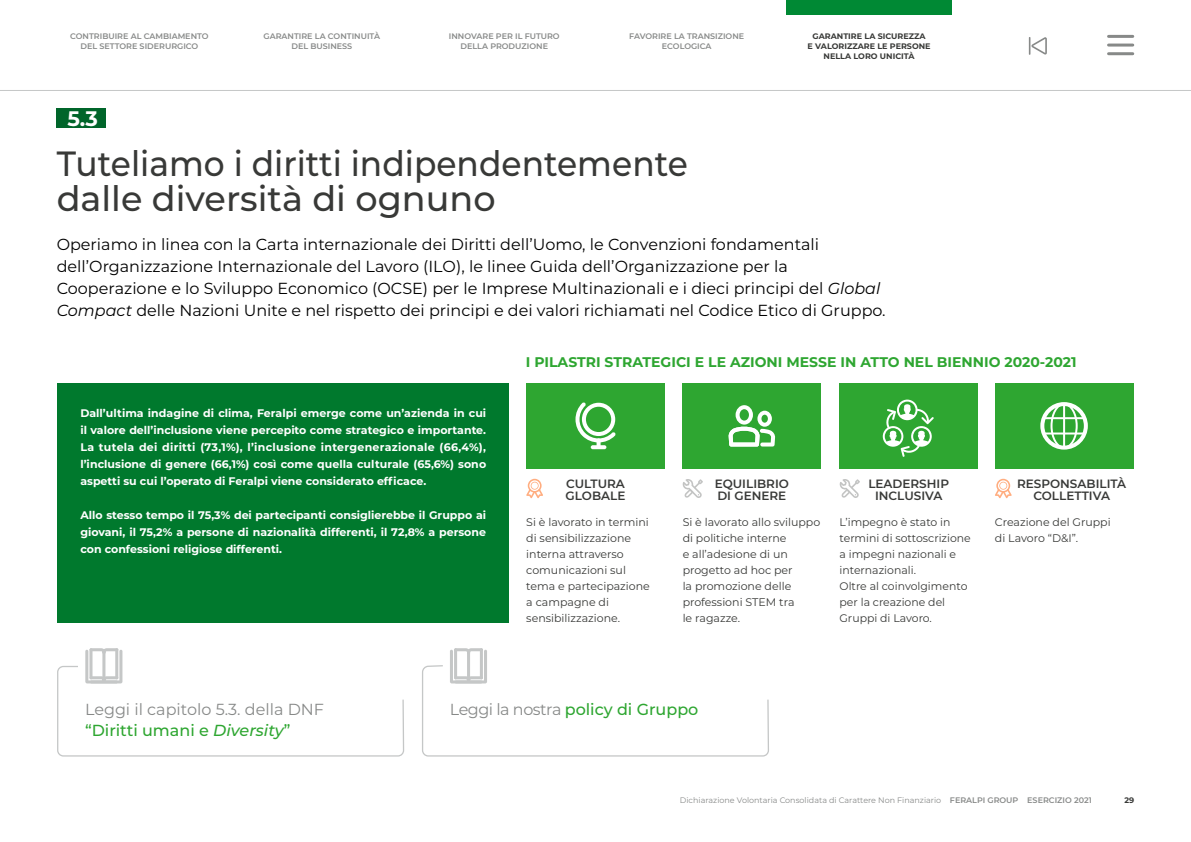
<style>
.page{position:relative;width:1191px;height:842px;background:#fff}
.page>*{position:absolute;margin:0;border:0;box-sizing:border-box;transform-origin:0 0}
.titolo{font:500 35px/35px "Montserrat";color:#383937;scale:.94 1}
.numero-capitolo{font:700 21px "Montserrat";color:#fff}
.intro{font:16px/22px "Montserrat";color:#000}
.intro-2{font:16px/21px "Montserrat";color:#878988}
.intro-3{font:500 16px "Montserrat";color:#2ea631}
.testo{font:700 14px "Montserrat";color:#2ea631}
.testo-2{font:600 12px "Montserrat";color:#383937}
.testo-3{font:700 11px/17px "Montserrat";color:#fff;text-align:justify}
.testo-4{font:11px/16px "Montserrat";color:#383937}
.t1{font:600 8px/10px "Montserrat";color:#878988;text-align:center}
.t2{font:8px "Montserrat";color:#878988}
.t3{font:700 8px/10px "Montserrat";color:#383937;text-align:center}
.s1{font-style:italic}
.s2{font-weight:500;color:#2ea631}
.s3{font-weight:500;font-style:italic;color:#2ea631}
.s4{font-weight:400;color:#878988}
.s5{font-weight:600}
</style>
<div class="page">
<div style="left:57px;top:108px;width:49px;height:20px;background:#00652a"></div>
<div style="left:58px;top:383px;width:451px;height:239px;background:#00792d"></div>
<svg style="left:57px;top:648px;width:348px;height:109px"></svg>
<svg style="left:422px;top:648px;width:347px;height:109px"></svg>
<div style="left:526px;top:383px;width:138px;height:85px;background:#2ea631"></div>
<div style="left:682px;top:383px;width:139px;height:85px;background:#2ea631"></div>
<div style="left:839px;top:383px;width:139px;height:85px;background:#2ea631"></div>
<div style="left:995px;top:383px;width:138px;height:85px;background:#2ea631"></div>
<svg style="left:882px;top:400px;width:51px;height:57px"></svg>
<svg style="left:728px;top:405px;width:47px;height:41px"></svg>
<svg style="left:1040px;top:402px;width:47px;height:48px"></svg>
<hr style="left:591px;top:445px;width:15px;height:4px;background:#fff;border-radius:2px">
<svg style="left:575px;top:402px;width:40px;height:45px"></svg>
<svg style="left:995px;top:479px;width:16px;height:19px"></svg>
<svg style="left:526px;top:479px;width:17px;height:19px"></svg>
<svg style="left:682px;top:479px;width:21px;height:19px"></svg>
<svg style="left:839px;top:479px;width:21px;height:19px"></svg>
<hr style="left:0;top:90px;width:1191px;height:1px;background:#c5c7c7">
<div style="left:786px;top:0;width:165px;height:14px;background:#008934"></div>
<svg style="left:1028px;top:37px;width:18px;height:18px"></svg>
<hr style="left:1108px;top:35px;width:24px;height:3px;background:#878988">
<hr style="left:1108px;top:44px;width:24px;height:3px;background:#878988">
<hr style="left:1108px;top:52px;width:24px;height:3px;background:#878988">
<p class="t1" style="left:70px;top:31px;width:140px">CONTRIBUIRE AL CAMBIAMENTO<br>DEL SETTORE SIDERURGICO</p>
<p class="t1" style="left:264px;top:31px;width:118px">GARANTIRE LA CONTINUITÀ<br>DEL BUSINESS</p>
<p class="t1" style="left:449px;top:31px;width:112px">INNOVARE PER IL FUTURO<br>DELLA PRODUZIONE</p>
<p class="t1" style="left:629px;top:31px;width:116px">FAVORIRE LA TRANSIZIONE<br>ECOLOGICA</p>
<p class="t3" style="left:807px;top:31px;width:124px">GARANTIRE LA SICUREZZA<br>E VALORIZZARE LE PERSONE<br>NELLA LORO UNICITÀ</p>
<p class="numero-capitolo" style="left:67px;top:103px;width:32px">5.3</p>
<p class="titolo" style="left:57px;top:144px;width:673px">Tuteliamo i diritti indipendentemente dalle diversità di ognuno</p>
<p class="intro" style="left:57px;top:233px;width:830px">Operiamo in linea con la Carta internazionale dei Diritti dell’Uomo, le Convenzioni fondamentali dell’Organizzazione Internazionale del Lavoro (ILO), le linee Guida dell’Organizzazione per la Cooperazione e lo Sviluppo Economico (OCSE) per le Imprese Multinazionali e i dieci principi del <span class="s1">Global Compact</span> delle Nazioni Unite e nel rispetto dei principi e dei valori richiamati nel Codice Etico di Gruppo.</p>
<p class="testo-3" style="left:80px;top:404px;width:407px">Dall’ultima indagine di clima, Feralpi emerge come un’azienda in cui il valore dell’inclusione viene percepito come strategico e importante.<br>La tutela dei diritti (73,1%), l’inclusione intergenerazionale (66,4%), l’inclusione di genere (66,1%) così come quella culturale (65,6%) sono aspetti su cui l’operato di Feralpi viene considerato efficace.</p>
<p class="testo-3" style="left:80px;top:506px;width:407px">Allo stesso tempo il 75,3% dei partecipanti consiglierebbe il Gruppo ai giovani, il 75,2% a persone di nazionalità differenti, il 72,8% a persone con confessioni religiose differenti.</p>
<p class="testo" style="left:526px;top:352px;width:552px">I PILASTRI STRATEGICI E LE AZIONI MESSE IN ATTO NEL BIENNIO 2020-2021</p>
<p class="testo-2" style="left:566px;top:475px;width:60px">CULTURA</p>
<p class="testo-2" style="left:565px;top:487px;width:61px">GLOBALE</p>
<p class="testo-2" style="left:714px;top:475px;width:76px">EQUILIBRIO</p>
<p class="testo-2" style="left:717px;top:487px;width:70px">DI GENERE</p>
<p class="testo-2" style="left:868px;top:475px;width:82px">LEADERSHIP</p>
<p class="testo-2" style="left:875px;top:487px;width:69px">INCLUSIVA</p>
<p class="testo-2" style="left:1017px;top:475px;width:111px">RESPONSABILITÀ</p>
<p class="testo-2" style="left:1033px;top:487px;width:78px">COLLETTIVA</p>
<p class="testo-4" style="left:526px;top:514px;width:125px">Si è lavorato in termini di sensibilizzazione interna attraverso comunicazioni sul tema e partecipazione a campagne di sensibilizzazione.</p>
<p class="testo-4" style="left:682px;top:514px;width:139px">Si è lavorato allo sviluppo di politiche interne<br>e all’adesione di un progetto ad hoc per<br>la promozione delle professioni STEM tra<br>le ragazze.</p>
<p class="testo-4" style="left:839px;top:514px;width:133px">L’impegno è stato in termini di sottoscrizione a impegni nazionali e internazionali.</p>
<p class="testo-4" style="left:839px;top:578px;width:129px">Oltre al coinvolgimento per la creazione del<br>Gruppi di Lavoro.</p>
<p class="testo-4" style="left:995px;top:514px;width:117px">Creazione del Gruppi</p>
<p class="testo-4" style="left:995px;top:530px;width:85px">di Lavoro “D&amp;I”.</p>
<p class="intro-2" style="left:85px;top:698px;width:240px">Leggi il capitolo 5.3. della DNF <span class="s2">“Diritti umani e</span> <span class="s3">Diversity</span><span class="s2">”</span></p>
<p class="intro-3" style="left:450px;top:698px;width:250px"><span class="s4">Leggi la nostra</span> policy di Gruppo</p>
<p class="t2" style="left:680px;top:795px;width:413px">Dichiarazione Volontaria Consolidata di Carattere Non Finanziario <span class="s5">FERALPI GROUP ESERCIZIO 2021</span></p>
<p class="t3" style="left:1124px;top:795px;width:11px">29</p>
</div>
